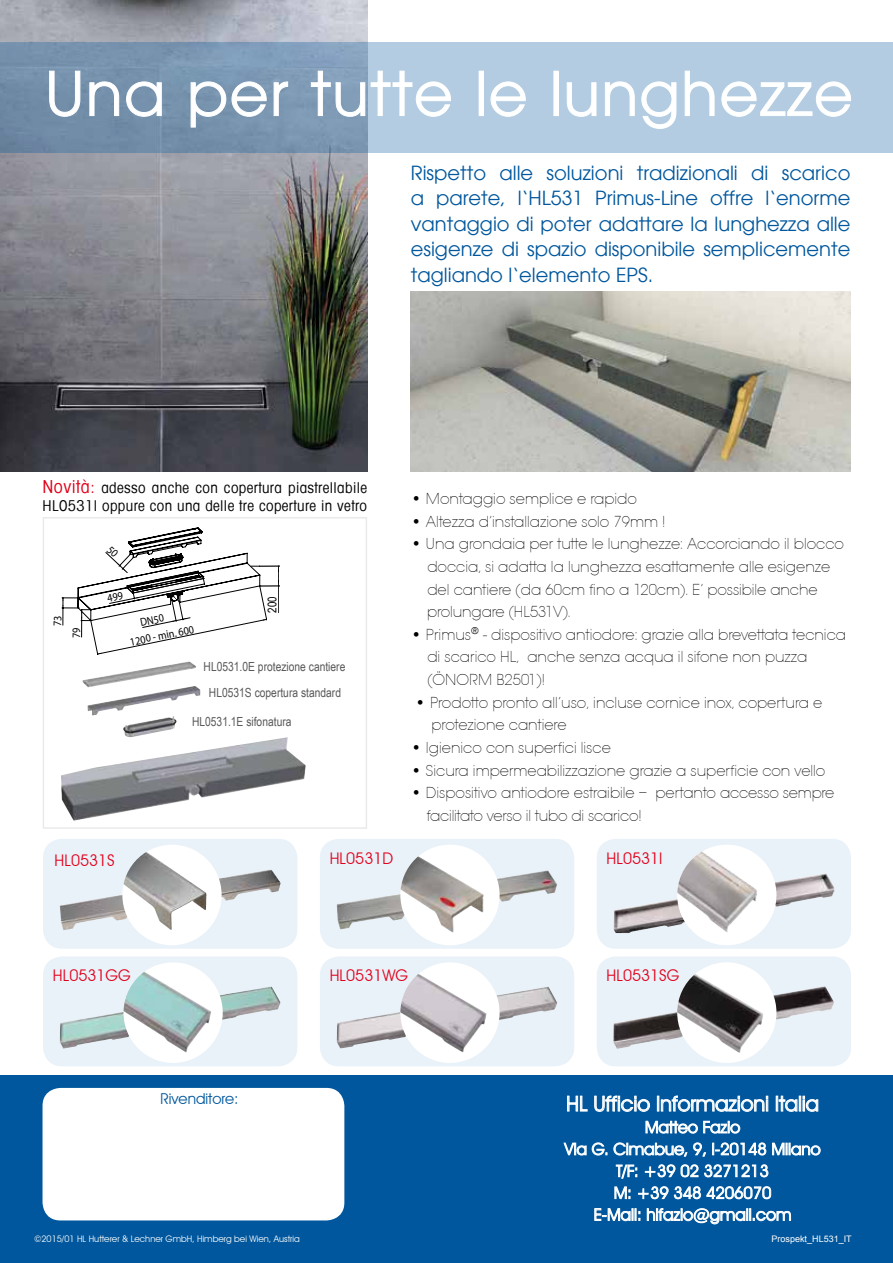
<style>
.page{position:relative;width:893px;height:1263px;background:#fff}
.page>*{position:absolute;margin:0;border:0;box-sizing:border-box;transform-origin:0 0}
.t1{font:60px "Avant Garde";letter-spacing:.025em;color:#fff}
.t2{font:21px "Avant Garde IT Cby BT";color:#fff}
.t3{font:19.5px/25.7px "Avant Garde";color:#00579d;text-align:justify}
.t4{font:16.5px/22.6px "Avant Garde Ext Lit ITCTT";color:#000}
.t5{font:16.5px/21.9px "Avant Garde IT Cby BT";color:#fff;text-align:center}
.t6{font:16.05px "Avant Garde IT Cby BT";color:#e2001a}
.t7{font:condensed 15px/18px "Avant Garde";letter-spacing:.025em;color:#000}
.t8{font:15px "Avant Garde IT Cby BT";color:#00579d}
.t9{font:12.6px/26.1px "Arial Narrow";color:#58585a;text-align:center}
.t10{font:12px "Arial Narrow";color:#000}
.t11{font:11.4px/17.1px "Myriad Pro";color:#000;scale:.9 1}
.t12{font:9px "Avant Garde IT Cby BT";color:#fff}
.t13{font:9px "Arial";color:#fff}
.s1{font-size:18px;color:#e2001a}
</style>
<div class="page">
<img style="left:0;top:0;width:367px;height:471px">
<div style="left:0;top:1076px;width:893px;height:187px;background:#00579d"></div>
<div style="left:43px;top:839px;width:254px;height:110px;background:#e9f1f9;border-radius:19px"></div>
<img style="left:60px;top:870px;width:209px;height:60px">
<svg style="left:122px;top:845px;width:100px;height:100px"></svg>
<img style="left:124px;top:884px;width:33px;height:31px">
<div style="left:320px;top:839px;width:254px;height:110px;background:#e9f1f9;border-radius:19px"></div>
<img style="left:337px;top:898px;width:174px;height:31px">
<svg style="left:400px;top:845px;width:100px;height:100px;background:#dad7d5"></svg>
<img style="left:401px;top:890px;width:17px;height:11px">
<div style="left:597px;top:839px;width:254px;height:110px;background:#e9f1f9;border-radius:19px"></div>
<img style="left:614px;top:893px;width:219px;height:40px">
<svg style="left:677px;top:845px;width:99px;height:100px;background:#dcd9d9"></svg>
<img style="left:677px;top:893px;width:23px;height:17px">
<div style="left:43px;top:956px;width:254px;height:110px;background:#e9f1f9;border-radius:19px"></div>
<img style="left:60px;top:987px;width:208px;height:61px">
<svg style="left:123px;top:962px;width:100px;height:101px;background:#cfdedd"></svg>
<img style="left:124px;top:1011px;width:16px;height:11px">
<div style="left:320px;top:956px;width:254px;height:110px;background:#e9f1f9;border-radius:19px"></div>
<img style="left:337px;top:1006px;width:219px;height:42px">
<svg style="left:400px;top:962px;width:100px;height:101px;background:#dfdcdf"></svg>
<img style="left:400px;top:1012px;width:19px;height:12px">
<div style="left:597px;top:956px;width:254px;height:110px;background:#e9f1f9;border-radius:19px"></div>
<img style="left:613px;top:987px;width:210px;height:62px">
<svg style="left:677px;top:962px;width:99px;height:101px;background:#acabac"></svg>
<img style="left:677px;top:1012px;width:18px;height:12px">
<img style="left:411px;top:291px;width:439px;height:180px">
<svg style="left:0;top:43px;width:893px;height:110px;background:#9ab4cc"></svg>
<svg style="left:49px;top:70px;width:32px;height:47px;background:#879fb6"></svg>
<svg style="left:89px;top:81px;width:30px;height:35px"></svg>
<svg style="left:126px;top:81px;width:36px;height:36px"></svg>
<svg style="left:190px;top:81px;width:77px;height:47px;background:#89a2b9"></svg>
<svg style="left:273px;top:81px;width:15px;height:35px"></svg>
<svg style="left:311px;top:70px;width:140px;height:47px;background:#aac1d6"></svg>
<div style="left:479px;top:71px;width:5px;height:45px;border:1px solid #fff"></div>
<svg style="left:490px;top:81px;width:36px;height:36px"></svg>
<div style="left:553px;top:71px;width:5px;height:45px;border:1px solid #fff"></div>
<svg style="left:566px;top:82px;width:31px;height:35px"></svg>
<svg style="left:605px;top:81px;width:30px;height:35px"></svg>
<svg style="left:641px;top:81px;width:36px;height:48px;background:#bfd4e5"></svg>
<svg style="left:684px;top:70px;width:31px;height:46px"></svg>
<svg style="left:721px;top:81px;width:130px;height:36px;background:#bfd4e5"></svg>
<div style="left:43px;top:517px;width:324px;height:312px;border:1px solid #e9e9ea"></div>
<img style="left:61px;top:737px;width:245px;height:84px">
<img style="left:123px;top:716px;width:54px;height:22px">
<img style="left:87px;top:686px;width:114px;height:30px">
<img style="left:82px;top:662px;width:110px;height:25px">
<svg style="left:567px;top:1095px;width:21px;height:17px"></svg>
<svg style="left:594px;top:1095px;width:56px;height:17px"></svg>
<svg style="left:657px;top:1095px;width:111px;height:17px"></svg>
<svg style="left:776px;top:1095px;width:43px;height:17px"></svg>
<svg style="left:645px;top:1120px;width:96px;height:14px"></svg>
<svg style="left:563px;top:1142px;width:44px;height:14px"></svg>
<svg style="left:613px;top:1142px;width:93px;height:15px"></svg>
<svg style="left:712px;top:1142px;width:109px;height:14px"></svg>
<svg style="left:614px;top:1164px;width:158px;height:36px"></svg>
<svg style="left:594px;top:1208px;width:46px;height:13px"></svg>
<svg style="left:646px;top:1208px;width:145px;height:17px"></svg>
<div style="left:43px;top:1088px;width:301px;height:132px;background:#fff;border-radius:18px"></div>
<svg style="left:200px;top:463px;width:17px;height:9px"></svg>
<svg style="left:62px;top:528px;width:217px;height:127px"></svg>
<h1 class="t1" style="left:45px;top:58px;width:809px">Una per tutte le lunghezze</h1>
<p class="t3" style="left:411px;top:160px;width:441px">Rispetto alle soluzioni tradizionali di scarico a parete, l‘HL531 Primus-Line offre l‘enorme vantaggio di poter adattare la lunghezza alle esigenze di spazio disponibile semplicemente tagliando l‘elemento EPS.</p>
<p class="t7" style="left:43px;top:478px;width:326px"><span class="s1">Novità:</span> adesso anche con copertura piastrellabile<br>HL0531l oppure con una delle tre coperture in vetro</p>
<p class="t11" style="left:49px;top:626px;width:13px;rotate:-90deg">73</p>
<p class="t11" style="left:68px;top:638px;width:13px;rotate:-90deg">79</p>
<p class="t11" style="left:125px;top:617px;width:74px;text-indent:14px;rotate:-12deg">DN50<br>1200 - min. 600</p>
<p class="t10" style="left:263px;top:613px;width:18px;rotate:-90deg">200</p>
<p class="t9" style="left:204px;top:653px;width:143px">HL0531.0E protezione cantiere<br>HL0531S copertura standard</p>
<p class="t9" style="left:192px;top:708px;width:101px">HL0531.1E sifonatura</p>
<p class="t4" style="left:411px;top:487px;width:228px">• Montaggio semplice e rapido</p>
<p class="t4" style="left:411px;top:510px;width:256px">• Altezza d‘installazione solo 79mm !</p>
<p class="t4" style="left:427px;top:533px;width:418px;text-indent:-16px">• Una grondaia per tutte le lunghezze: Accorciando il blocco doccia, si adatta la lunghezza esattamente alle esigenze del cantiere (da 60cm fino a 120cm). E‘ possibile anche prolungare (HL531V).</p>
<p class="t4" style="left:427px;top:623px;width:420px;text-indent:-17px">• Primus<sup>®</sup> - dispositivo antiodore: grazie alla brevettata tecnica di scarico HL, anche senza acqua il sifone non puzza (ÖNORM B2501)!</p>
<p class="t4" style="left:431px;top:691px;width:392px;text-indent:-16px">• Prodotto pronto all‘uso, incluse cornice inox, copertura e protezione cantiere</p>
<p class="t4" style="left:411px;top:736px;width:202px">• Igienico con superfici lisce</p>
<p class="t4" style="left:411px;top:759px;width:416px">• Sicura impermeabilizzazione grazie a superficie con vello</p>
<p class="t4" style="left:427px;top:781px;width:409px;text-indent:-16px">• Dispositivo antiodore estraibile – pertanto accesso sempre facilitato verso il tubo di scarico!</p>
<p class="t6" style="left:55px;top:850px;width:62px">HL0531S</p>
<p class="t6" style="left:330px;top:848px;width:65px">HL0531D</p>
<p class="t6" style="left:607px;top:848px;width:57px">HL0531I</p>
<p class="t6" style="left:53px;top:966px;width:79px">HL0531GG</p>
<p class="t6" style="left:330px;top:966px;width:80px">HL0531WG</p>
<p class="t6" style="left:607px;top:966px;width:74px">HL0531SG</p>
<p class="t8" style="left:160px;top:1089px;width:79px">Rivenditore:</p>
<p class="t2" style="left:566px;top:1091px;width:254px">HL Ufficio Informazioni Italia</p>
<p class="t5" style="left:564px;top:1116px;width:258px">Matteo Fazio<br>Via G. Cimabue, 9, I-20148 Milano<br>T/F: +39 02 3271213<br>M: +39 348 4206070<br>E-Mail: hlfazio@gmail.com</p>
<p class="t12" style="left:34px;top:1233px;width:267px">©2015/01 HL Hutterer &amp; Lechner GmbH, Himberg bei Wien, Austria</p>
<p class="t13" style="left:772px;top:1233px;width:82px">Prospekt_HL531_IT</p>
</div>
